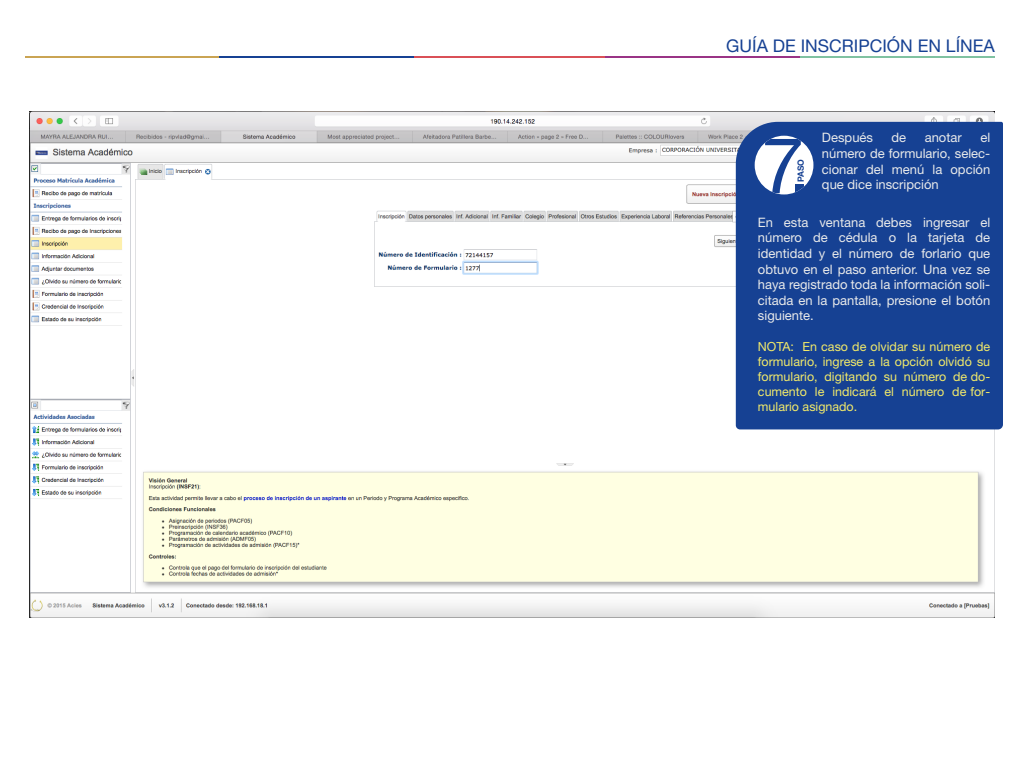
<style>
.page{position:relative;width:1024px;height:768px;background:#fff}
.page>*{position:absolute;margin:0;border:0;box-sizing:border-box;transform-origin:0 0}
.t1{font:77.8px "Helvetica Neue LT Std";color:#164193}
.t2{font:17.5px "Helvetica Neue LT Std";color:#164193}
.t3{font:13px/15.6px "Helvetica Neue LT Std";color:#e9eaea;text-align:justify}
.t4{font:12.5px/15px "Helvetica Neue LT Std";color:#f2ea6a;text-align:justify}
.t5{font:700 8.55px "Helvetica Neue LT Std";color:#164193}
</style>
<div class="page">
<img style="left:29px;top:112px;width:966px;height:506px">
<hr style="left:25px;top:56px;width:195px;height:1px;background:#caa453">
<hr style="left:220px;top:56px;width:194px;height:1px;background:#164193">
<hr style="left:414px;top:56px;width:195px;height:1px;background:#da5057">
<hr style="left:800px;top:56px;width:194px;height:1px;background:#80c2a1">
<hr style="left:606px;top:56px;width:194px;height:1px;background:#9a3486">
<div style="left:736px;top:122px;width:267px;height:307px;background:#164193"></div>
<div style="left:755px;top:136px;width:58px;height:58px;background:#fff;border-radius:50%"></div>
<h2 class="t2" style="left:726px;top:35px;width:270px">GUÍA DE INSCRIPCIÓN EN LÍNEA</h2>
<p class="t3" style="left:822px;top:130px;width:53px">Después</p>
<p class="t3" style="left:892px;top:130px;width:16px">de</p>
<p class="t3" style="left:925px;top:130px;width:39px">anotar</p>
<p class="t3" style="left:822px;top:130px;width:170px;text-indent:158px">el número de formulario, selec&shy;cionar del menú la opción</p>
<h1 class="t1" style="left:761px;top:119px;width:51px">7.</h1>
<p class="t5" style="left:795px;top:182px;width:25px;rotate:-90deg">PASO</p>
<p class="t3" style="left:758px;top:214px;width:234px">En esta ventana debes ingresar el número de cédula o la tarjeta de identidad y el número de forlario que obtuvo en el paso anterior. Una vez se haya registrado toda la información soli&shy;citada en la pantalla, presione el botón siguiente.</p>
<p class="t4" style="left:758px;top:339px;width:234px">NOTA: En caso de olvidar su número de formulario, ingrese a la opción olvidó su formulario, digitando su número de do&shy;cumento le indicará el número de for&shy;mulario asignado.</p>
<p class="t3" style="left:822px;top:177px;width:118px">que dice inscripción</p>
</div>
